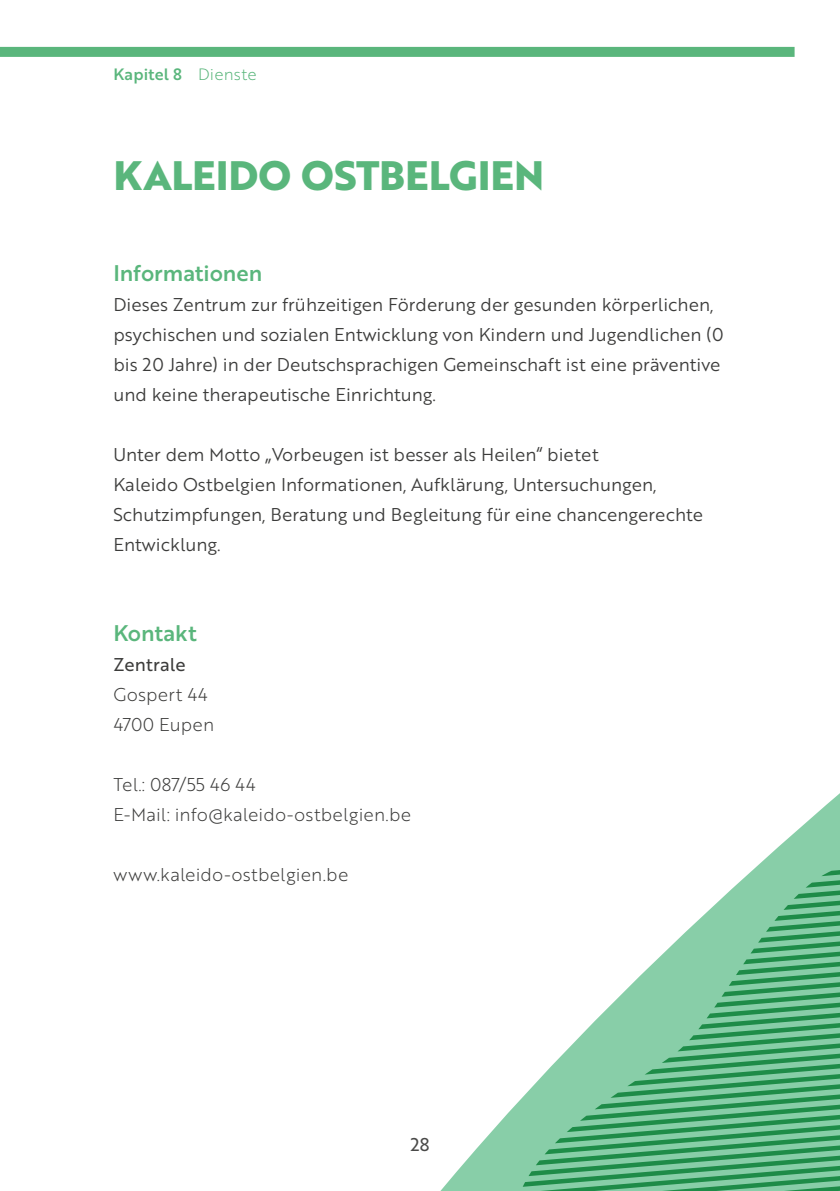
<style>
.page{position:relative;width:840px;height:1191px;background:#fff}
.page>*{position:absolute;margin:0;border:0;box-sizing:border-box;transform-origin:0 0}
.t1{font:700 40px "Brother 1816 Extra";letter-spacing:-.005em;color:#5ab67c}
.t2{font:22px "Brother 1816 Medium";color:#5ab67c}
.t3{font:18px/30px "Brother 1816 Book";color:#3c3c3b}
.t4{font:18px/30px "Brother 1816 Light";letter-spacing:.01em;color:#3c3c3b}
.t5{font:18px "Brother 1816 Regular";letter-spacing:.01em;color:#3c3c3b}
.t6{font:18px "Brother 1816 Regular";color:#4a4a49}
.t7{font:16px "Brother 1816 Medium";letter-spacing:.01em;color:#5ab67c}
.s1{font-family:"Brother 1816 Light"}
</style>
<div class="page">
<svg style="left:440px;top:794px;width:399px;height:397px"></svg>
<svg style="left:513px;top:867px;width:326px;height:324px"></svg>
<div style="left:0;top:47px;width:794px;height:10px;background:#5ab67c"></div>
<p class="t7" style="left:113px;top:62px;width:145px">Kapitel 8 <span class="s1">Dienste</span></p>
<h1 class="t1" style="left:113px;top:145px;width:432px">KALEIDO OSTBELGIEN</h1>
<p class="t2" style="left:113px;top:256px;width:150px">Informationen</p>
<p class="t3" style="left:113px;top:288px;width:611px">Dieses Zentrum zur frühzeitigen Förderung der gesunden körperlichen, psychischen und sozialen Entwicklung von Kindern und Jugendlichen (0 bis 20 Jahre) in der Deutschsprachigen Gemeinschaft ist eine präventive und keine therapeutische Einrichtung.</p>
<p class="t3" style="left:113px;top:438px;width:590px">Unter dem Motto „Vorbeugen ist besser als Heilen“ bietet<br>Kaleido Ostbelgien Informationen, Aufklärung, Untersuchungen, Schutzimpfungen, Beratung und Begleitung für eine chancengerechte Entwicklung.</p>
<p class="t2" style="left:113px;top:616px;width:85px">Kontakt</p>
<p class="t5" style="left:113px;top:651px;width:74px">Zentrale</p>
<p class="t4" style="left:113px;top:678px;width:102px">Gospert 44<br>4700 Eupen</p>
<p class="t4" style="left:113px;top:768px;width:299px">Tel.: 087/55 46 44<br>E-Mail: info@kaleido-ostbelgien.be</p>
<p class="t4" style="left:113px;top:858px;width:236px">www.kaleido-ostbelgien.be</p>
<p class="t6" style="left:410px;top:1131px;width:21px">28</p>
</div>
